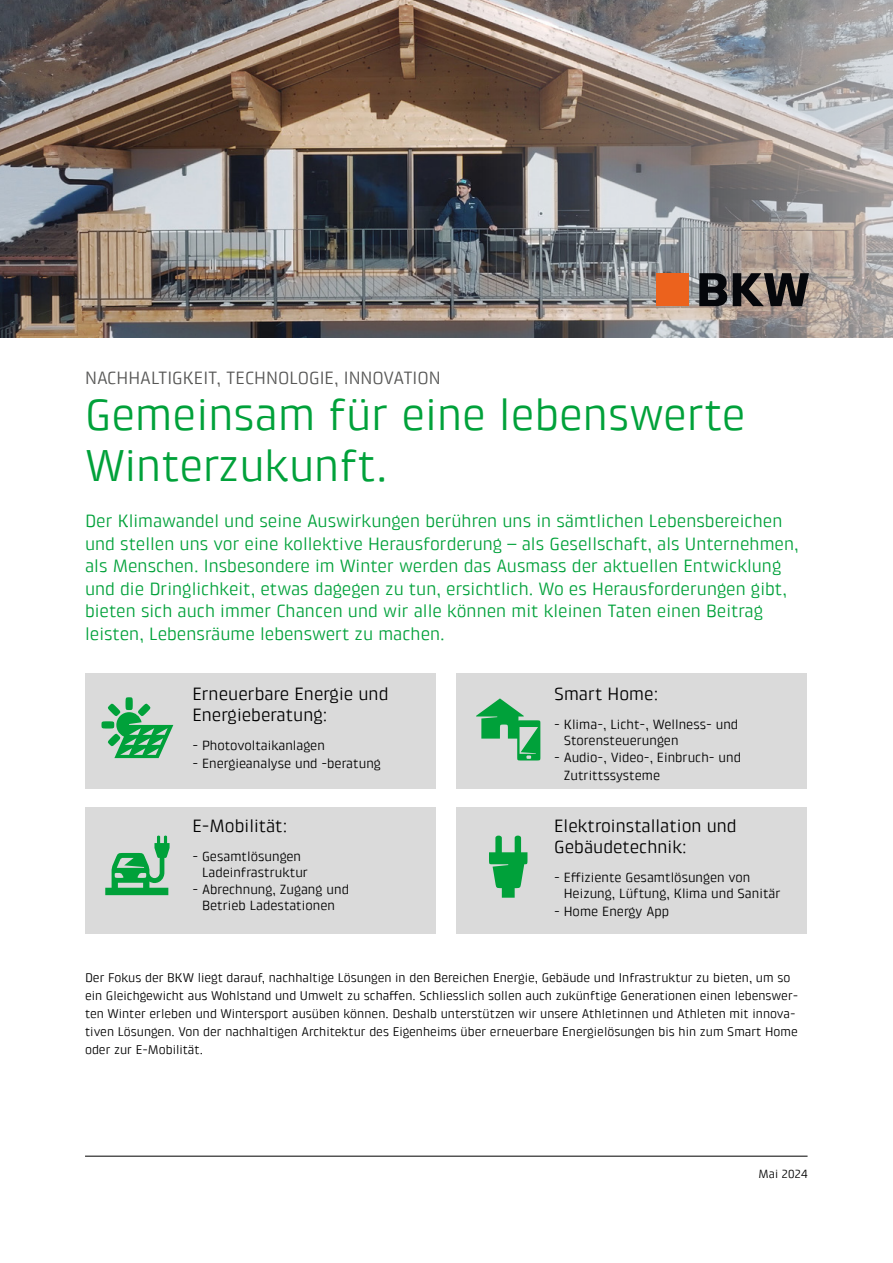
<style>
.page{position:relative;width:893px;height:1263px;background:#fff}
.page>*{position:absolute;margin:0;border:0;box-sizing:border-box;transform-origin:0 0}
.t1{font:45px/51px "Klint Pro";color:#00a13a}
.t2{font:18px/22.5px "Klint Pro";color:#00a13a}
.t3{font:18px/21px "Klint Pro";color:#000}
.t4{font:18px "Klint Pro";color:#575756}
.t5{font:13.5px/16.5px "Klint Pro";color:#000}
.t6{font:12.75px/18px "Klint Pro";color:#000}
.t7{font:12px "Klint Pro";color:#000}
</style>
<div class="page">
<img style="left:0;top:0;width:476px;height:337px">
<div style="left:86px;top:673px;width:350px;height:116px;background:#dadada"></div>
<div style="left:86px;top:807px;width:350px;height:127px;background:#dadada"></div>
<div style="left:456px;top:673px;width:351px;height:116px;background:#dadada"></div>
<div style="left:456px;top:807px;width:351px;height:127px;background:#dadada"></div>
<svg style="left:101px;top:697px;width:72px;height:61px"></svg>
<svg style="left:476px;top:698px;width:64px;height:62px"></svg>
<svg style="left:105px;top:835px;width:65px;height:60px"></svg>
<svg style="left:489px;top:835px;width:38px;height:63px"></svg>
<svg style="left:476px;top:0;width:417px;height:337px;background:#948e8b"></svg>
<hr style="left:85px;top:1156px;width:722px;height:1px;background:#000">
<div style="left:656px;top:273px;width:33px;height:33px;background:#ec621d"></div>
<svg style="left:699px;top:273px;width:28px;height:33px"></svg>
<svg style="left:733px;top:273px;width:76px;height:33px;background:#4b4542"></svg>
<h2 class="t4" style="left:85px;top:367px;width:357px">NACHHALTIGKEIT, TECHNOLOGIE, INNOVATION</h2>
<h1 class="t1" style="left:85px;top:389px;width:662px">Gemeinsam für eine lebenswerte<br>Winterzukunft.</h1>
<p class="t2" style="left:85px;top:510px;width:715px">Der Klimawandel und seine Auswirkungen berühren uns in sämtlichen Lebensbereichen und stellen uns vor eine kollektive Herausforderung – als Gesellschaft, als Unternehmen, als Menschen. Insbesondere im Winter werden das Ausmass der aktuellen Entwicklung und die Dringlichkeit, etwas dagegen zu tun, ersichtlich. Wo es Herausforderungen gibt, bieten sich auch immer Chancen und wir alle können mit kleinen Taten einen Beitrag leisten, Lebensräume lebenswert zu machen.</p>
<h2 class="t3" style="left:192px;top:684px;width:198px">Erneuerbare Energie und<br>Energieberatung:</h2>
<p class="t5" style="left:192px;top:737px;width:134px">- Photovoltaikanlagen</p>
<p class="t5" style="left:192px;top:755px;width:190px">- Energieanalyse und -beratung</p>
<h2 class="t3" style="left:192px;top:815px;width:96px">E-Mobilität:</h2>
<p class="t5" style="left:202px;top:848px;width:107px;text-indent:-10px">- Gesamtlösungen<br>Ladeinfrastruktur</p>
<p class="t5" style="left:192px;top:881px;width:158px;text-align:center">- Abrechnung, Zugang und<br>Betrieb Ladestationen</p>
<h2 class="t3" style="left:554px;top:684px;width:106px">Smart Home:</h2>
<p class="t5" style="left:564px;top:716px;width:176px;text-indent:-10px">- Klima-, Licht-, Wellness- und<br>Storensteuerungen</p>
<p class="t5" style="left:564px;top:748px;width:179px;line-height:18px;text-indent:-10px">- Audio-, Video-, Einbruch- und<br>Zutrittssysteme</p>
<h2 class="t3" style="left:554px;top:815px;width:184px">Elektroinstallation und<br>Gebäudetechnik:</h2>
<p class="t5" style="left:564px;top:869px;width:218px;text-indent:-10px">- Effiziente Gesamtlösungen von<br>Heizung, Lüftung, Klima und Sanitär</p>
<p class="t5" style="left:554px;top:903px;width:117px">- Home Energy App</p>
<p class="t6" style="left:85px;top:969px;width:715px">Der Fokus der BKW liegt darauf, nachhaltige Lösungen in den Bereichen Energie, Gebäude und Infrastruktur zu bieten, um so ein Gleichgewicht aus Wohlstand und Umwelt zu schaffen. Schliesslich sollen auch zukünftige Generationen einen lebenswer&shy;ten Winter erleben und Wintersport ausüben können. Deshalb unterstützen wir unsere Athletinnen und Athleten mit innova&shy;tiven Lösungen. Von der nachhaltigen Architektur des Eigenheims über erneuerbare Energielösungen bis hin zum Smart Home oder zur E-Mobilität.</p>
<p class="t7" style="left:759px;top:1167px;width:50px">Mai 2024</p>
</div>
